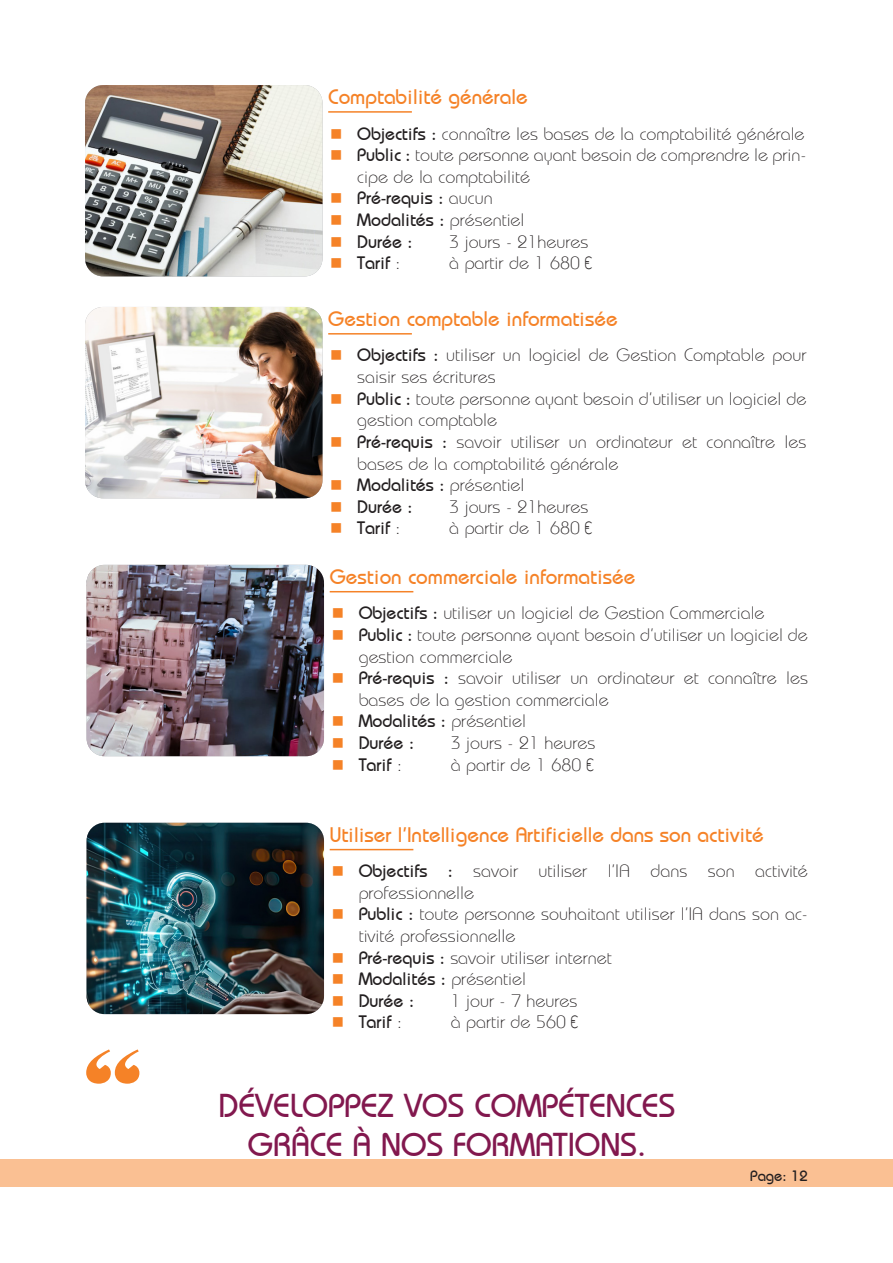
<style>
.page{position:relative;width:893px;height:1263px;background:#fff}
.page>*{position:absolute;margin:0;border:0;box-sizing:border-box;transform-origin:0 0}
.Paragraph_Style_27{font:500 33px/39.6px "Bordeaux";color:#82184e;text-align:center}
.Paragraph_Style_21{font:500 21px "Bordeaux";color:#f58227}
.t1{font:300 18px/21.6px "Bordeaux";color:#231f20}
.t2{font:500 18px "Bordeaux";color:#231f20}
.Paragraph_Style_16{font:500 15px "Bordeaux";color:#231f20}
.s1{font-weight:500}
.s2{font-weight:300}
.s3{font-family:"Capsuula";font-weight:400}
</style>
<div class="page">
<div style="left:0;top:1159px;width:893px;height:27px;background:#fac093"></div>
<svg style="left:86px;top:1049px;width:53px;height:35px"></svg>
<img style="left:85px;top:307px;width:237px;height:191px">
<hr style="left:328px;top:333px;width:84px;height:2px;background:#f58227">
<img style="left:85px;top:85px;width:237px;height:191px">
<hr style="left:328px;top:111px;width:84px;height:2px;background:#f58227">
<img style="left:87px;top:565px;width:237px;height:191px">
<hr style="left:330px;top:591px;width:83px;height:1px;background:#f58227">
<img style="left:87px;top:823px;width:237px;height:191px">
<hr style="left:330px;top:849px;width:83px;height:1px;background:#f58227">
<p class="Paragraph_Style_21" style="left:328px;top:85px;width:201px">Comptabilité générale</p>
<p class="t1" style="left:357px;top:123px;width:449px"><span class="s1">Objectifs :</span> connaître les bases de la comptabilité générale</p>
<p class="t1" style="left:357px;top:144px;width:451px"><span class="s1">Public :</span> toute personne ayant besoin de comprendre le prin&shy;cipe de la comptabilité</p>
<p class="t2" style="left:357px;top:188px;width:137px">Pré-requis : <span class="s2">aucun</span></p>
<p class="t2" style="left:357px;top:210px;width:169px">Modalités : <span class="s2">présentiel</span></p>
<p class="t2" style="left:357px;top:231px;width:57px">Durée :</p>
<p class="t1" style="left:449px;top:231px;width:141px">3 jours - 21heures</p>
<p class="t2" style="left:357px;top:253px;width:45px">Tarif <span class="s2">:</span></p>
<p class="t1" style="left:449px;top:252px;width:145px">à partir de 1 680 <span class="s3">€</span></p>
<p class="Paragraph_Style_21" style="left:328px;top:307px;width:291px">Gestion comptable informatisée</p>
<p class="t1" style="left:357px;top:345px;width:451px"><span class="s1">Objectifs :</span> utiliser un logiciel de Gestion Comptable pour saisir ses écritures</p>
<p class="t1" style="left:357px;top:388px;width:451px"><span class="s1">Public :</span> toute personne ayant besoin d’utiliser un logiciel de gestion comptable</p>
<p class="t1" style="left:357px;top:431px;width:451px"><span class="s1">Pré-requis :</span> savoir utiliser un ordinateur et connaître les bases de la comptabilité générale</p>
<p class="t2" style="left:357px;top:475px;width:169px">Modalités : <span class="s2">présentiel</span></p>
<p class="t2" style="left:357px;top:497px;width:57px">Durée :</p>
<p class="t1" style="left:449px;top:496px;width:141px">3 jours - 21heures</p>
<p class="t2" style="left:357px;top:518px;width:45px">Tarif <span class="s2">:</span></p>
<p class="t1" style="left:449px;top:517px;width:145px">à partir de 1 680 <span class="s3">€</span></p>
<p class="Paragraph_Style_21" style="left:330px;top:565px;width:307px">Gestion commerciale informatisée</p>
<p class="t1" style="left:359px;top:603px;width:407px"><span class="s1">Objectifs :</span> utiliser un logiciel de Gestion Commerciale</p>
<p class="t1" style="left:359px;top:624px;width:451px"><span class="s1">Public :</span> toute personne ayant besoin d’utiliser un logiciel de gestion commerciale</p>
<p class="t1" style="left:359px;top:667px;width:451px"><span class="s1">Pré-requis :</span> savoir utiliser un ordinateur et connaître les bases de la gestion commerciale</p>
<p class="t2" style="left:359px;top:711px;width:169px">Modalités : <span class="s2">présentiel</span></p>
<p class="t2" style="left:359px;top:733px;width:57px">Durée :</p>
<p class="t1" style="left:451px;top:732px;width:146px">3 jours - 21 heures</p>
<p class="t2" style="left:359px;top:754px;width:45px">Tarif <span class="s2">:</span></p>
<p class="t1" style="left:451px;top:754px;width:145px">à partir de 1 680 <span class="s3">€</span></p>
<p class="Paragraph_Style_21" style="left:330px;top:823px;width:436px">Utiliser l’Intelligence Artificielle dans son activité</p>
<p class="t1" style="left:359px;top:860px;width:451px"><span class="s1">Objectifs :</span> savoir utiliser l’IA dans son activité professionnelle</p>
<p class="t1" style="left:359px;top:904px;width:451px"><span class="s1">Public :</span> toute personne souhaitant utiliser l’IA dans son ac&shy;tivité professionnelle</p>
<p class="t1" style="left:359px;top:947px;width:255px"><span class="s1">Pré-requis :</span> savoir utiliser internet</p>
<p class="t2" style="left:359px;top:969px;width:169px">Modalités : <span class="s2">présentiel</span></p>
<p class="t2" style="left:359px;top:991px;width:57px">Durée :</p>
<p class="t1" style="left:451px;top:990px;width:128px">1 jour - 7 heures</p>
<p class="t2" style="left:359px;top:1012px;width:45px">Tarif <span class="s2">:</span></p>
<p class="t1" style="left:451px;top:1012px;width:130px">à partir de 560 <span class="s3">€</span></p>
<p class="Paragraph_Style_27" style="left:219px;top:1086px;width:458px">DÉVELOPPEZ VOS COMPÉTENCES<br>GRÂCE À NOS FORMATIONS.</p>
<p class="Paragraph_Style_16" style="left:750px;top:1168px;width:59px">Page: 12</p>
</div>
